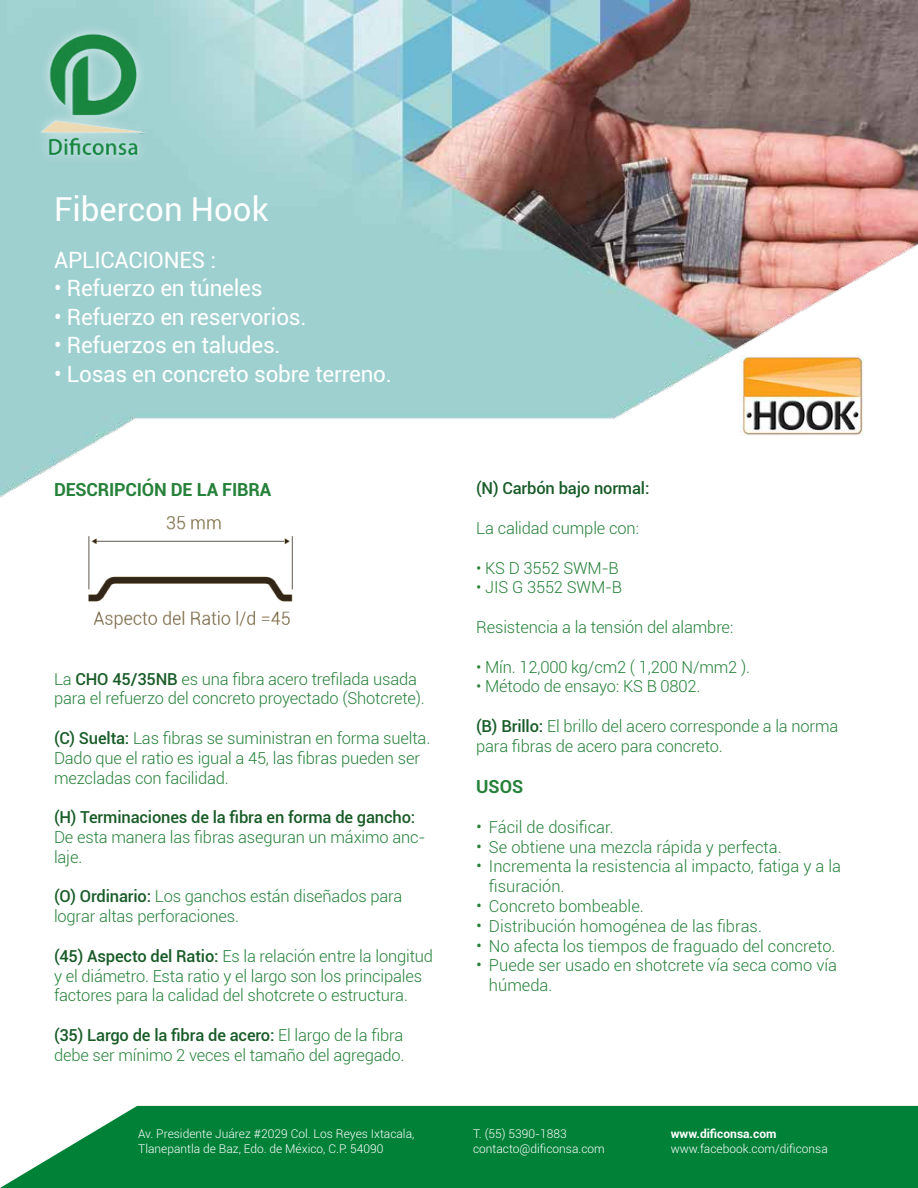
<style>
.page{position:relative;width:918px;height:1188px;background:#fff}
.page>*{position:absolute;margin:0;border:0;box-sizing:border-box;transform-origin:0 0}
.t1{font:33px "Roboto";color:#fff}
.t2{font:22.5px "Roboto";letter-spacing:-.01em;color:#fff}
.t3{font:700 18px "Roboto";letter-spacing:-.01em;color:#26813a}
.t4{font:300 16.5px/19.8px "Roboto";letter-spacing:-.01em;color:#26813a}
.t5{font:500 16.5px "Roboto";letter-spacing:-.01em;color:#195c28}
.t6{font:300 12px/14.4px "Roboto";color:#fff}
.t7{font:700 12px "Roboto";color:#fff}
.s1{font-weight:500;color:#195c28}
.s2{font-size:18px}
</style>
<div class="page">
<svg style="left:0;top:1106px;width:918px;height:82px;background:#158b48"></svg>
<img style="left:0;top:0;width:918px;height:498px">
<img style="left:34px;top:26px;width:123px;height:141px">
<img style="left:88px;top:516px;width:205px;height:113px">
<img style="left:739px;top:355px;width:125px;height:80px">
<h1 class="t1" style="left:54px;top:186px;width:216px">Fibercon Hook</h1>
<h2 class="t2" style="left:54px;top:244px;width:163px">APLICACIONES :</h2>
<h2 class="t2" style="left:54px;top:272px;width:210px">• Refuerzo en túneles</h2>
<h2 class="t2" style="left:54px;top:301px;width:254px">• Refuerzo en reservorios.</h2>
<h2 class="t2" style="left:54px;top:329px;width:228px">• Refuerzos en taludes.</h2>
<h2 class="t2" style="left:54px;top:358px;width:339px">• Losas en concreto sobre terreno.</h2>
<p class="t3" style="left:54px;top:476px;width:219px">DESCRIPCIÓN DE LA FIBRA</p>
<p class="t4" style="left:54px;top:668px;width:372px">La <span class="s1">CHO 45/35NB</span> es una fibra acero trefilada usada para el refuerzo del concreto proyectado (Shotcrete).</p>
<p class="t4" style="left:54px;top:728px;width:378px"><span class="s1">(C) Suelta:</span> Las fibras se suministran en forma suelta.<br>Dado que el ratio es igual a 45, las fibras pueden ser mezcladas con facilidad.</p>
<p class="t5" style="left:54px;top:806px;width:363px">(H) Terminaciones de la fibra en forma de gancho:</p>
<p class="t4" style="left:54px;top:827px;width:373px">De esta manera las fibras aseguran un máximo anc&shy;laje.</p>
<p class="t4" style="left:54px;top:886px;width:350px"><span class="s1">(O) Ordinario:</span> Los ganchos están diseñados para lograr altas perforaciones.</p>
<p class="t4" style="left:54px;top:945px;width:381px"><span class="s1">(45) Aspecto del Ratio:</span> Es la relación entre la longitud y el diámetro. Esta ratio y el largo son los principales factores para la calidad del shotcrete o estructura.</p>
<p class="t4" style="left:54px;top:1025px;width:352px"><span class="s1">(35) Largo de la fibra de acero:</span> El largo de la fibra debe ser mínimo 2 veces el tamaño del agregado.</p>
<p class="t5" style="left:476px;top:477px;width:175px">(N) Carbón bajo normal:</p>
<p class="t4" style="left:476px;top:518px;width:164px">La calidad cumple con:</p>
<p class="t4" style="left:476px;top:557px;width:144px">• KS D 3552 SWM-B</p>
<p class="t4" style="left:476px;top:577px;width:147px">• JIS G 3552 SWM-B</p>
<p class="t4" style="left:476px;top:617px;width:259px">Resistencia a la tensión del alambre:</p>
<p class="t4" style="left:476px;top:656px;width:275px">• Mín. 12,000 kg/cm2 ( 1,200 N/mm2 ).</p>
<p class="t4" style="left:476px;top:676px;width:226px">• Método de ensayo: KS B 0802.</p>
<p class="t4" style="left:476px;top:716px;width:364px"><span class="s1">(B) Brillo:</span> El brillo del acero corresponde a la norma para fibras de acero para concreto.</p>
<p class="t3" style="left:476px;top:774px;width:48px">USOS</p>
<p class="t4" style="left:476px;top:816px;width:139px"><span class="s2">•</span> Fácil de dosificar.</p>
<p class="t4" style="left:476px;top:836px;width:307px"><span class="s2">•</span> Se obtiene una mezcla rápida y perfecta.</p>
<p class="t4" style="left:489px;top:856px;width:354px;text-indent:-13px"><span class="s2">•</span> Incrementa la resistencia al impacto, fatiga y a la fisuración.</p>
<p class="t4" style="left:476px;top:896px;width:169px"><span class="s2">•</span> Concreto bombeable.</p>
<p class="t4" style="left:476px;top:915px;width:287px"><span class="s2">•</span> Distribución homogénea de las fibras.</p>
<p class="t4" style="left:476px;top:935px;width:361px"><span class="s2">•</span> No afecta los tiempos de fraguado del concreto.</p>
<p class="t4" style="left:489px;top:955px;width:350px;text-indent:-13px"><span class="s2">•</span> Puede ser usado en shotcrete vía seca como vía húmeda.</p>
<p class="t6" style="left:138px;top:1126px;width:278px">Av. Presidente Juárez #2029 Col. Los Reyes Ixtacala,<br>Tlanepantla de Baz, Edo. de México, C.P. 54090</p>
<p class="t6" style="left:473px;top:1126px;width:133px">T. (55) 5390-1883 contacto@dificonsa.com</p>
<p class="t7" style="left:671px;top:1126px;width:107px">www.dificonsa.com</p>
<p class="t6" style="left:671px;top:1141px;width:159px">www.facebook.com/dificonsa</p>
</div>
